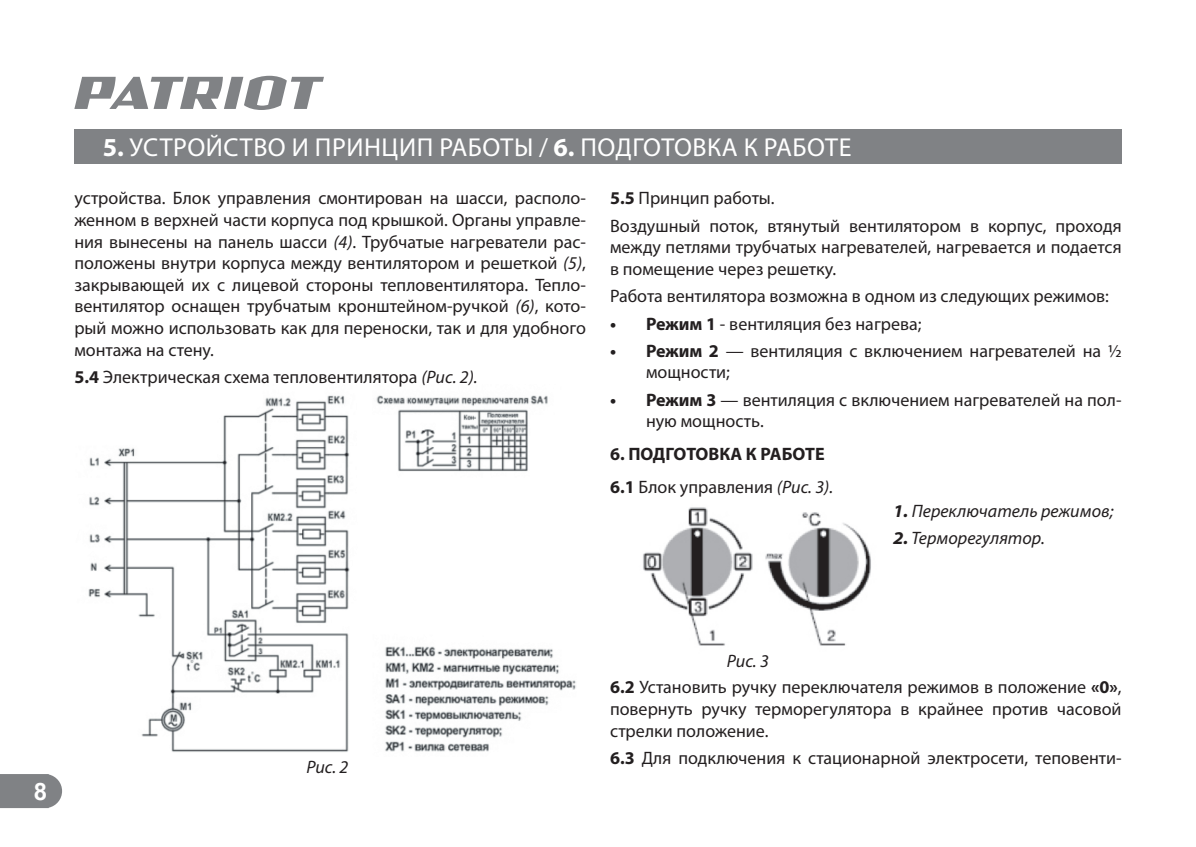
<style>
.page{position:relative;width:1196px;height:847px;background:#fff}
.page>*{position:absolute;margin:0;border:0;box-sizing:border-box;transform-origin:0 0}
.t1{font:26px "Myriad Pro";letter-spacing:.02em;color:#fff}
.t2{font:700 24px "Arial";color:#fff}
.t3{font:18px/21.6px "Myriad Pro";color:#231f20}
.t4{font:italic 18px "Myriad Pro";color:#231f20}
.t5{font:700 18px/33px "Myriad Pro";color:#231f20}
.s1{font-weight:700}
.s2{font-style:italic}
.s3{font-weight:400}
.s4{font-weight:400;font-style:italic}
.s5{font-weight:700;font-stretch:semi-expanded}
</style>
<div class="page">
<div style="left:0;top:774px;width:62px;height:34px;background:#808285"></div>
<svg style="left:74px;top:76px;width:250px;height:34px"></svg>
<img style="left:88px;top:395px;width:488px;height:357px">
<div style="left:74px;top:130px;width:1047px;height:34px;background:#808285"></div>
<img style="left:643px;top:507px;width:228px;height:139px">
<h1 class="t1" style="left:103px;top:132px;width:750px"><span class="s1">5.</span> Устройство и принцип работы / <span class="s1">6.</span> подготовка к работе</h1>
<p class="t3" style="left:74px;top:187px;width:513px;text-align:justify">устройства. Блок управления смонтирован на шасси, располо&shy;женном в верхней части корпуса под крышкой. Органы управле&shy;ния вынесены на панель шасси <span class="s2">(4)</span>. Трубчатые нагреватели рас&shy;положены внутри корпуса между вентилятором и решеткой <span class="s2">(5)</span>, закрывающей их с лицевой стороны тепловентилятора. Тепло&shy;вентилятор оснащен трубчатым кронштейном-ручкой <span class="s2">(6)</span>, кото&shy;рый можно использовать как для переноски, так и для удобного монтажа на стену.</p>
<p class="t3" style="left:74px;top:366px;width:404px"><span class="s1">5.4</span> Электрическая схема тепловентилятора <span class="s2">(Рис. 2).</span></p>
<p class="t3" style="left:610px;top:184px;width:513px;line-height:27.2px"><span class="s1">5.5</span> Принцип работы.<br>Воздушный поток, втянутый вентилятором в корпус, проходя</p>
<p class="t3" style="left:610px;top:236px;width:513px">между петлями трубчатых нагревателей, нагревается и подается в помещение через решетку.</p>
<p class="t3" style="left:610px;top:285px;width:500px">Работа вентилятора возможна в одном из следующих режимов:</p>
<p class="t3" style="left:610px;top:312px;width:313px"><span class="s1">• Режим 1</span> - вентиляция без нагрева;</p>
<p class="t3" style="left:646px;top:339px;width:477px;text-indent:-36px"><span class="s1">• Режим 2</span> — вентиляция с включением нагревателей на ½ мощности;</p>
<p class="t3" style="left:646px;top:388px;width:477px;text-indent:-36px"><span class="s1">• Режим 3</span> — вентиляция с включением нагревателей на пол&shy;ную мощность.</p>
<p class="t5" style="left:610px;top:437px;width:224px">6. ПОДГОТОВКА К РАБОТЕ<br>6.1 <span class="s3">Блок управления</span> <span class="s4">(Рис. 3).</span></p>
<p class="t4" style="left:892px;top:499px;width:222px"><span class="s5">1.</span> Переключатель режимов;</p>
<p class="t4" style="left:892px;top:526px;width:154px"><span class="s5">2.</span> Терморегулятор.</p>
<h2 class="t2" style="left:34px;top:775px;width:15px">8</h2>
<p class="t4" style="left:306px;top:755px;width:44px">Рис. 2</p>
<p class="t4" style="left:726px;top:650px;width:44px">Рис. 3</p>
<p class="t3" style="left:610px;top:676px;width:513px;text-align:justify"><span class="s1">6.2</span> Установить ручку переключателя режимов в положение <span class="s1">«0»</span>, повернуть ручку терморегулятора в крайнее против часовой стрелки положение.</p>
<p class="t3" style="left:610px;top:746px;width:513px"><span class="s1">6.3</span> Для подключения к стационарной электросети, теповенти-</p>
</div>
